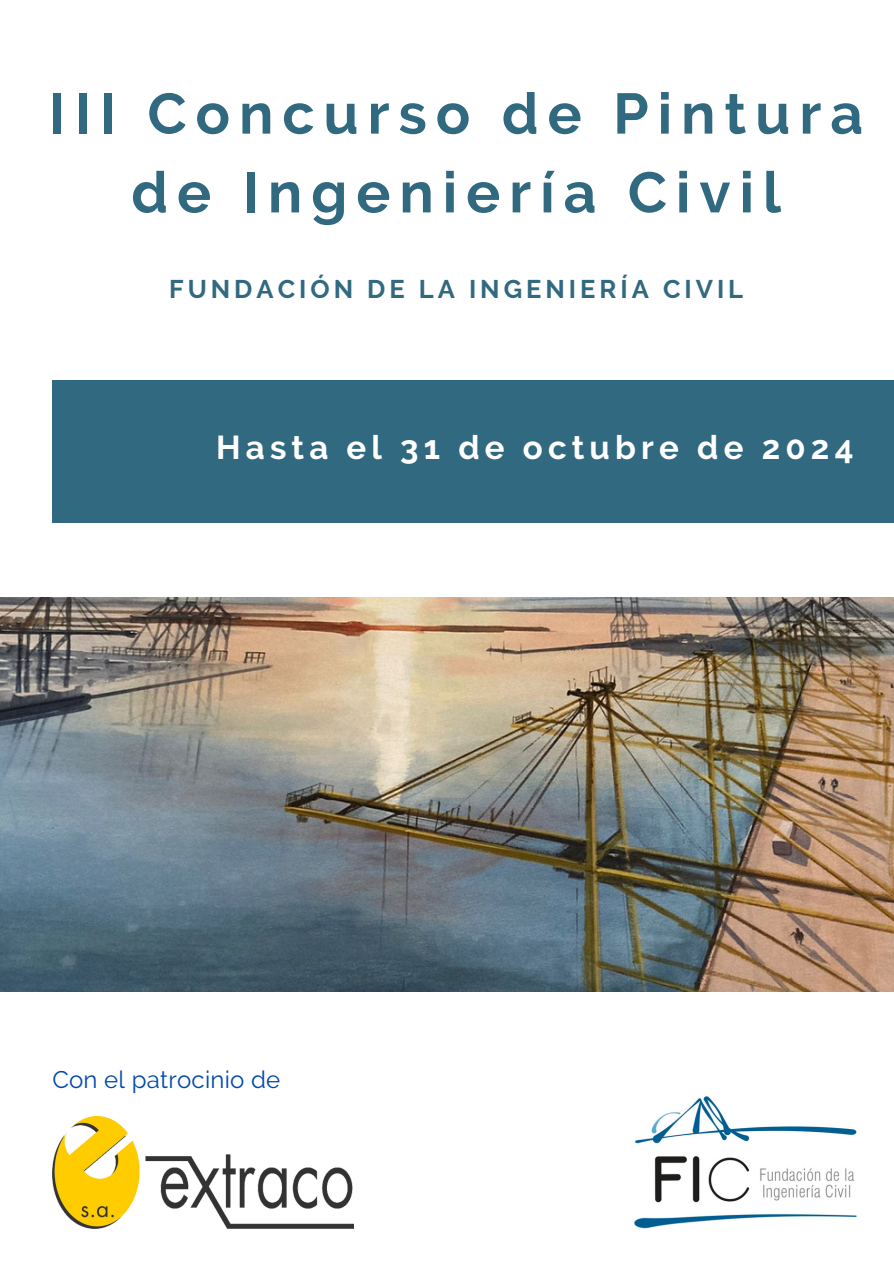
<style>
.page{position:relative;width:894px;height:1264px;background:#fff}
.page>*{position:absolute;margin:0;border:0;box-sizing:border-box;transform-origin:0 0}
.t1{font:700 57px/78.8px "Raleway";letter-spacing:.155em;color:#316981;text-align:center}
.t2{font:700 33px "Raleway";letter-spacing:.155em;color:#fff}
.t3{font:700 25.5px "Raleway";letter-spacing:.155em;color:#316981}
.t4{font:24px "Raleway";letter-spacing:.01em;color:#004aad}
</style>
<div class="page">
<img style="left:0;top:597px;width:893px;height:394px">
<img style="left:52px;top:1116px;width:301px;height:112px">
<img style="left:634px;top:1096px;width:223px;height:133px">
<div style="left:52px;top:380px;width:841px;height:142px;background:#316981"></div>
<p class="t1" style="left:49px;top:74px;width:815px">III Concurso de Pintura de Ingeniería Civil</p>
<p class="t3" style="left:169px;top:274px;width:575px">FUNDACIÓN DE LA INGENIERÍA CIVIL</p>
<p class="t2" style="left:216px;top:427px;width:638px">Hasta el 31 de octubre de 2024</p>
<h3 class="t4" style="left:52px;top:1065px;width:229px">Con el patrocinio de</h3>
</div>
